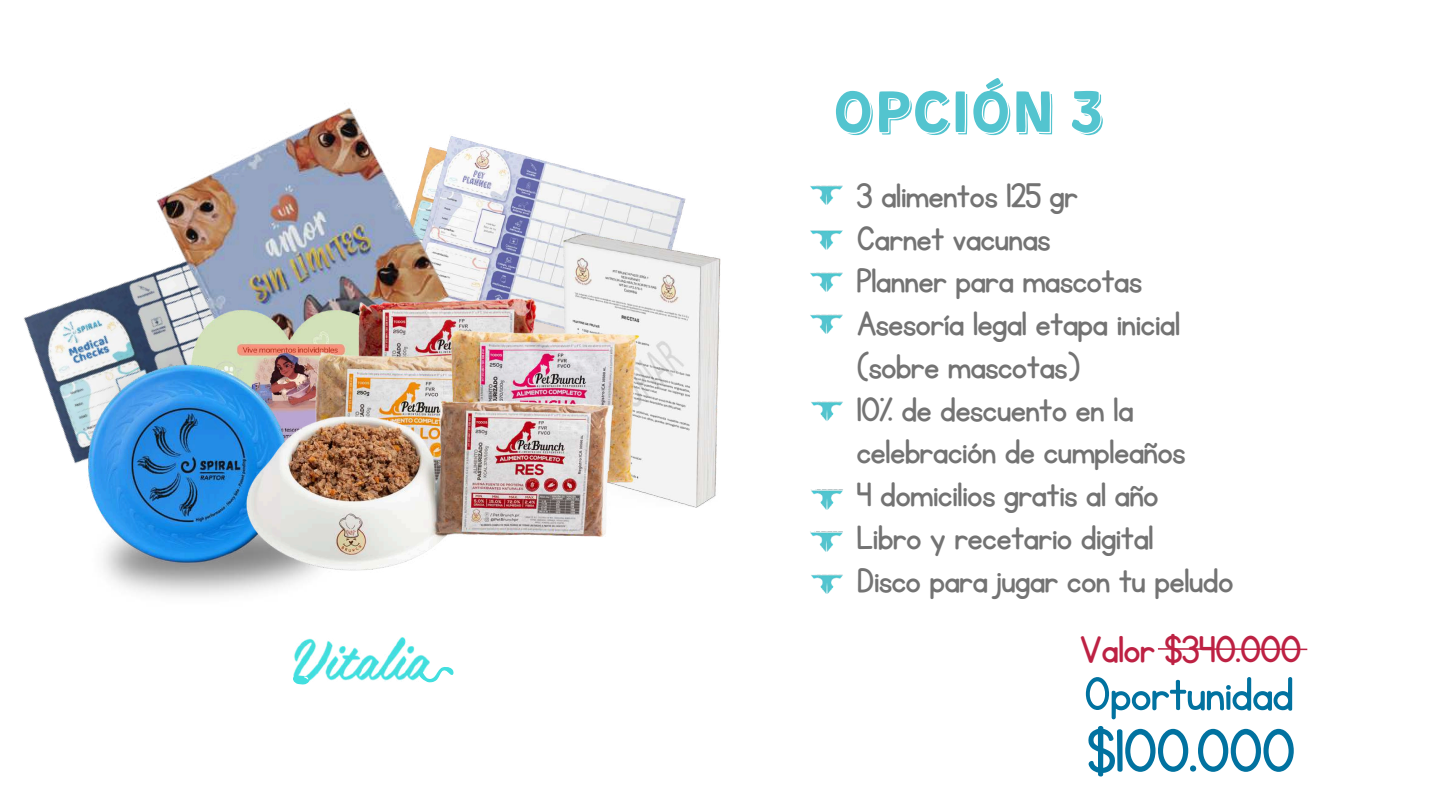
<style>
.page{position:relative;width:1440px;height:810px;background:#fff}
.page>*{position:absolute;margin:0;border:0;box-sizing:border-box;transform-origin:0 0}
.t1{font:70.8px "KG Primary Penmanship";letter-spacing:-.02em;color:#0172a0}
.t2{font:60px "Kent 4 F Shadowed";color:#53c4cf}
.t3{font:54.2px "KG Primary Penmanship";letter-spacing:-.02em;color:#0172a0}
.t4{font:43.9px "KG Primary Penmanship";letter-spacing:-.02em;color:#bd2143}
.t5{font:39.7px/42.8px "KG Primary Penmanship";letter-spacing:-.02em;color:#737373}
</style>
<div class="page">
<img style="left:474px;top:142px;width:212px;height:164px">
<img style="left:563px;top:234px;width:157px;height:272px">
<img style="left:72px;top:108px;width:402px;height:204px">
<img style="left:165px;top:256px;width:281px;height:50px">
<img style="left:23px;top:312px;width:142px;height:282px">
<img style="left:358px;top:298px;width:179px;height:8px">
<img style="left:165px;top:306px;width:534px;height:290px">
<img style="left:810px;top:185px;width:33px;height:20px">
<img style="left:810px;top:230px;width:33px;height:20px">
<img style="left:810px;top:272px;width:33px;height:20px">
<img style="left:810px;top:314px;width:33px;height:20px">
<img style="left:811px;top:490px;width:32px;height:19px">
<img style="left:810px;top:532px;width:33px;height:19px">
<img style="left:811px;top:574px;width:32px;height:20px">
<img style="left:811px;top:402px;width:32px;height:19px">
<img style="left:294px;top:637px;width:136px;height:44px">
<svg style="left:417px;top:661px;width:37px;height:22px"></svg>
<svg style="left:293px;top:675px;width:17px;height:10px"></svg>
<svg style="left:1158px;top:648px;width:150px;height:3px"></svg>
<h2 class="t2" style="left:833px;top:87px;width:272px">Opción 3</h2>
<p class="t5" style="left:856px;top:175px;width:379px">3 alimentos 125 gr<br>Carnet vacunas<br>Planner para mascotas<br>Asesoría legal etapa inicial (sobre mascotas)<br>10% de descuento en la celebración de cumpleaños<br>4 domicilios gratis al año<br>Libro y recetario digital<br>Disco para jugar con tu peludo</p>
<p class="t4" style="left:1080px;top:628px;width:224px">Valor $340.000</p>
<h3 class="t3" style="left:1084px;top:668px;width:212px">Oportunidad</h3>
<h1 class="t1" style="left:1087px;top:717px;width:210px">$100.000</h1>
</div>
